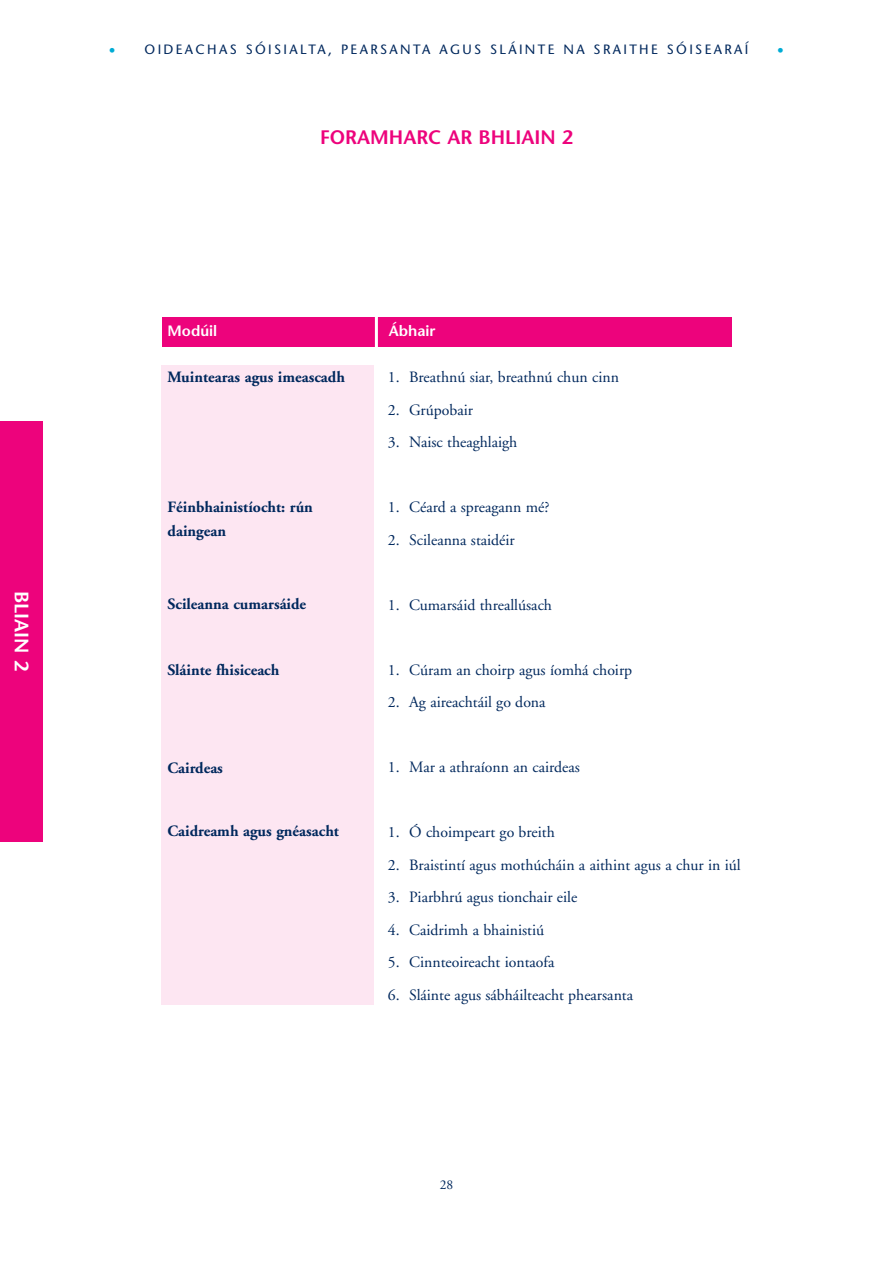
<style>
.page{position:relative;width:893px;height:1263px;background:#fff}
.page>*{position:absolute;margin:0;border:0;box-sizing:border-box;transform-origin:0 0}
.t1{font:600 19.5px "Stone Sans";color:#ed037c}
.t2{font:600 19.5px "Stone Sans";color:#fff}
.t3{font:15.75px "Adobe Garamond";color:#00285d}
.t4{font:700 15.75px/24px "Adobe Garamond";color:#00285d}
.t5{font:600 15px "Stone Sans";color:#fff}
.t6{font:13.5px "Stone Sans";letter-spacing:.175em;color:#00285d}
.t7{font:13.5px "Adobe Garamond";color:#00285d}
.t8{font:13.5px "Stone Sans";color:#00acd5}
.s1{color:#00acd5}
</style>
<div class="page">
<div style="left:162px;top:318px;width:569px;height:29px;background:#ed037c"></div>
<hr style="left:375px;top:310px;width:3px;height:39px;background:#fff">
<div style="left:162px;top:365px;width:212px;height:639px;background:#fde6f2"></div>
<div style="left:0;top:421px;width:43px;height:421px;background:#ed037c"></div>
<p class="t2" style="left:33px;top:591px;width:81px;rotate:90deg">BLIAIN 2</p>
<p class="t6" style="left:109px;top:41px;width:641px"><span class="s1">•</span> OIDEACHAS SÓISIALTA, PEARSANTA AGUS SLÁINTE NA SRAITHE SÓISEARAÍ</p>
<p class="t8" style="left:777px;top:43px;width:8px">•</p>
<p class="t1" style="left:320px;top:125px;width:254px">FORAMHARC AR BHLIAIN 2</p>
<p class="t5" style="left:168px;top:322px;width:51px">MODÚIL</p>
<p class="t5" style="left:389px;top:322px;width:48px">ÁBHAIR</p>
<p class="t4" style="left:168px;top:366px;width:179px">Muintearas agus imeascadh</p>
<p class="t3" style="left:388px;top:369px;width:233px">1. Breathnú siar, breathnú chun cinn</p>
<p class="t3" style="left:388px;top:401px;width:87px">2. Grúpobair</p>
<p class="t3" style="left:388px;top:434px;width:131px">3. Naisc theaghlaigh</p>
<p class="t4" style="left:168px;top:496px;width:147px">Féinbhainistíocht: rún daingean</p>
<p class="t3" style="left:388px;top:499px;width:163px">1. Céard a spreagann mé?</p>
<p class="t3" style="left:388px;top:531px;width:128px">2. Scileanna staidéir</p>
<p class="t4" style="left:168px;top:592px;width:140px">Scileanna cumarsáide</p>
<p class="t3" style="left:388px;top:596px;width:166px">1. Cumarsáid threallúsach</p>
<p class="t4" style="left:168px;top:659px;width:113px">Sláinte fhisiceach</p>
<p class="t3" style="left:388px;top:661px;width:246px">1. Cúram an choirp agus íomhá choirp</p>
<p class="t3" style="left:388px;top:694px;width:159px">2. Ag aireachtáil go dona</p>
<p class="t4" style="left:168px;top:756px;width:57px">Cairdeas</p>
<p class="t3" style="left:388px;top:759px;width:193px">1. Mar a athraíonn an cairdeas</p>
<p class="t4" style="left:168px;top:820px;width:173px">Caidreamh agus gnéasacht</p>
<p class="t3" style="left:388px;top:824px;width:168px">1. Ó choimpeart go breith</p>
<p class="t3" style="left:388px;top:856px;width:354px">2. Braistintí agus mothúcháin a aithint agus a chur in iúl</p>
<p class="t3" style="left:388px;top:889px;width:191px">3. Piarbhrú agus tionchair eile</p>
<p class="t3" style="left:388px;top:921px;width:158px">4. Caidrimh a bhainistiú</p>
<p class="t3" style="left:388px;top:954px;width:168px">5. Cinnteoireacht iontaofa</p>
<p class="t3" style="left:388px;top:986px;width:247px">6. Sláinte agus sábháilteacht phearsanta</p>
<p class="t7" style="left:440px;top:1178px;width:15px">28</p>
</div>
